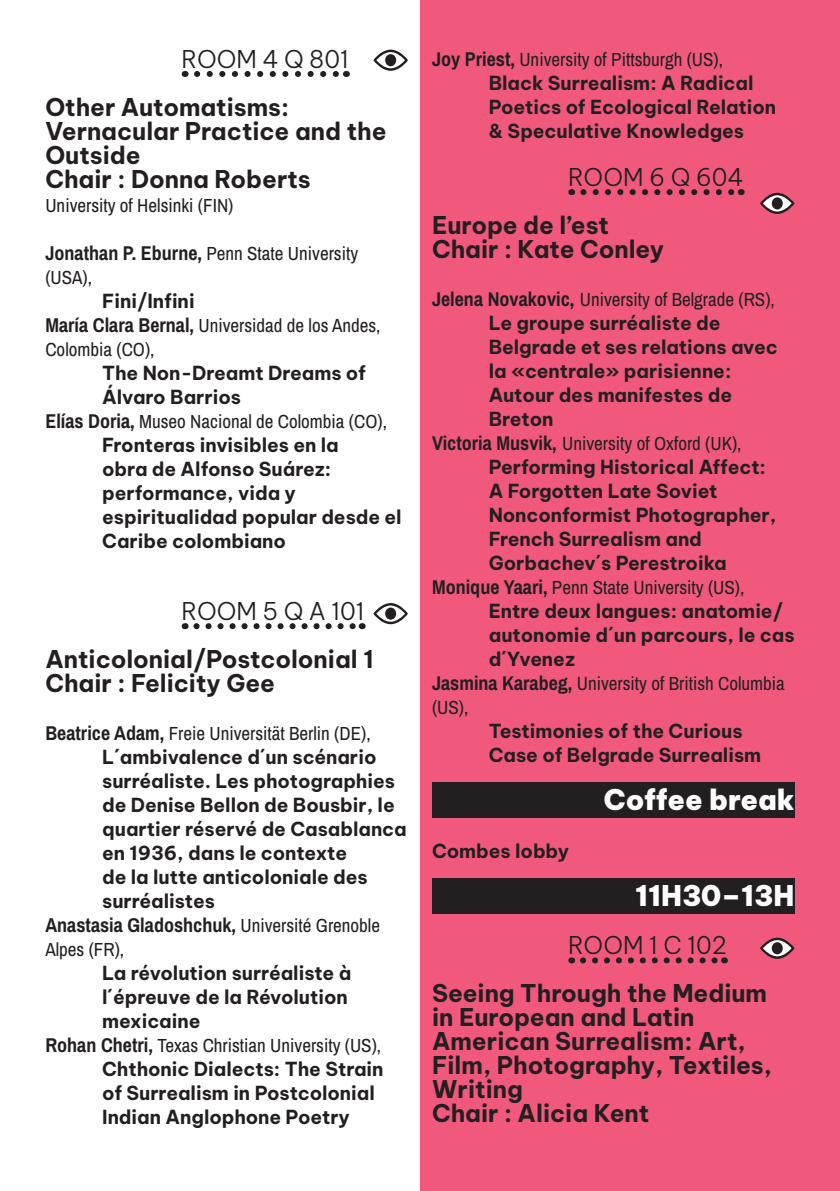
<style>
.page{position:relative;width:840px;height:1191px;background:#fff}
.page>*{position:absolute;margin:0;border:0;box-sizing:border-box;transform-origin:0 0}
.t1{font:900 28px "Be Vietnam Pro";color:#fff}
.t2{font:700 24px/24px "Be Vietnam Pro";color:#231f20}
.t3{font:300 24px "Be Vietnam Pro";color:#231f20}
.t4{font:700 20px "Archivo Narrow";color:#231f20}
.t5{font:700 19px/24px "Be Vietnam Pro";color:#231f20}
.t6{font:19px/24px "Archivo Narrow";color:#231f20}
.s1{font-weight:700;font-size:20px}
.s2{font-weight:400;font-size:19px}
</style>
<div class="page">
<div style="left:420px;top:0;width:419px;height:1191px;background:#f0597b"></div>
<svg style="left:197px;top:71px;width:142px;height:6px"></svg>
<svg style="left:196px;top:623px;width:159px;height:6px"></svg>
<svg style="left:583px;top:189px;width:151px;height:6px"></svg>
<div style="left:432px;top:782px;width:362px;height:35px;background:#231f20"></div>
<div style="left:432px;top:878px;width:362px;height:35px;background:#231f20"></div>
<svg style="left:582px;top:957px;width:135px;height:6px"></svg>
<svg style="left:760px;top:193px;width:34px;height:21px"></svg>
<div style="left:771px;top:197px;width:11px;height:12px;background:#231f20;border-radius:50%"></div>
<svg style="left:373px;top:50px;width:35px;height:21px"></svg>
<div style="left:385px;top:54px;width:11px;height:12px;background:#231f20;border-radius:50%"></div>
<svg style="left:373px;top:603px;width:35px;height:21px"></svg>
<div style="left:385px;top:607px;width:11px;height:12px;background:#231f20;border-radius:50%"></div>
<svg style="left:760px;top:937px;width:34px;height:21px"></svg>
<div style="left:771px;top:942px;width:11px;height:12px;background:#231f20;border-radius:50%"></div>
<p class="t3" style="left:181px;top:40px;width:169px">ROOM 4 Q 801</p>
<p class="t2" style="left:45px;top:92px;width:342px">Other Automatisms:<br>Vernacular Practice and the<br>Outside<br>Chair : Donna Roberts</p>
<p class="t6" style="left:45px;top:193px;width:189px">University of Helsinki (FIN)</p>
<p class="t6" style="left:45px;top:241px;width:314px"><span class="s1">Jonathan P. Eburne,</span> Penn State University (USA),</p>
<p class="t5" style="left:102px;top:287px;width:94px">Fini/Infini</p>
<p class="t6" style="left:45px;top:313px;width:336px"><span class="s1">María Clara Bernal,</span> Universidad de los Andes,<br>Colombia (CO),</p>
<p class="t5" style="left:102px;top:359px;width:265px">The Non-Dreamt Dreams of<br>Álvaro Barrios</p>
<p class="t6" style="left:45px;top:409px;width:343px"><span class="s1">Elías Doria,</span> Museo Nacional de Colombia (CO),</p>
<p class="t5" style="left:102px;top:431px;width:301px">Fronteras invisibles en la<br>obra de Alfonso Suárez: performance, vida y espiritualidad popular desde el<br>Caribe colombiano</p>
<p class="t3" style="left:181px;top:592px;width:184px">ROOM 5 Q A 101</p>
<p class="t2" style="left:45px;top:644px;width:330px">Anticolonial/Postcolonial 1<br>Chair : Felicity Gee</p>
<p class="t6" style="left:45px;top:721px;width:326px"><span class="s1">Beatrice Adam,</span> Freie Universität Berlin (DE),</p>
<p class="t5" style="left:102px;top:743px;width:306px">L´ambivalence d´un scénario surréaliste. Les photographies de Denise Bellon de Bousbir, le quartier réservé de Casablanca en 1936, dans le contexte<br>de la lutte anticoloniale des surréalistes</p>
<p class="t4" style="left:45px;top:911px;width:336px">Anastasia Gladoshchuk, <span class="s2">Université Grenoble</span></p>
<p class="t6" style="left:45px;top:937px;width:80px">Alpes (FR),</p>
<p class="t5" style="left:102px;top:959px;width:250px">La révolution surréaliste à l´épreuve de la Révolution mexicaine</p>
<p class="t6" style="left:45px;top:1033px;width:337px"><span class="s1">Rohan Chetri,</span> Texas Christian University (US),</p>
<p class="t5" style="left:102px;top:1055px;width:283px">Chthonic Dialects: The Strain of Surrealism in Postcolonial<br>Indian Anglophone Poetry</p>
<p class="t6" style="left:432px;top:47px;width:292px"><span class="s1">Joy Priest,</span> University of Pittsburgh (US),</p>
<p class="t5" style="left:488px;top:69px;width:289px">Black Surrealism: A Radical<br>Poetics of Ecological Relation &amp; Speculative Knowledges</p>
<p class="t3" style="left:568px;top:158px;width:177px">ROOM 6 Q 604</p>
<p class="t2" style="left:432px;top:211px;width:233px">Europe de l’est<br>Chair : Kate Conley</p>
<p class="t6" style="left:432px;top:287px;width:344px"><span class="s1">Jelena Novakovic,</span> University of Belgrade (RS),</p>
<p class="t5" style="left:488px;top:309px;width:290px">Le groupe surréaliste de<br>Belgrade et ses relations avec la «centrale» parisienne:<br>Autour des manifestes de<br>Breton</p>
<p class="t6" style="left:432px;top:431px;width:311px"><span class="s1">Victoria Musvik,</span> University of Oxford (UK),</p>
<p class="t5" style="left:488px;top:453px;width:289px">Performing Historical Affect:<br>A Forgotten Late Soviet<br>Nonconformist Photographer,<br>French Surrealism and<br>Gorbachev´s Perestroika</p>
<p class="t6" style="left:432px;top:575px;width:314px"><span class="s1">Monique Yaari,</span> Penn State University (US),</p>
<p class="t5" style="left:488px;top:597px;width:307px">Entre deux langues: anatomie/ autonomie d´un parcours, le cas d´Yvenez</p>
<p class="t6" style="left:432px;top:671px;width:354px"><span class="s1">Jasmina Karabeg,</span> University of British Columbia (US),</p>
<p class="t5" style="left:488px;top:717px;width:274px">Testimonies of the Curious<br>Case of Belgrade Surrealism</p>
<h1 class="t1" style="left:603px;top:775px;width:192px">Coffee break</h1>
<p class="t5" style="left:432px;top:837px;width:138px">Combes lobby</p>
<h1 class="t1" style="left:634px;top:871px;width:161px">11H30–13H</h1>
<p class="t3" style="left:568px;top:926px;width:160px">ROOM 1 C 102</p>
<p class="t2" style="left:432px;top:979px;width:341px">Seeing Through the Medium in European and Latin<br>American Surrealism: Art,<br>Film, Photography, Textiles,<br>Writing<br>Chair : Alicia Kent</p>
</div>
